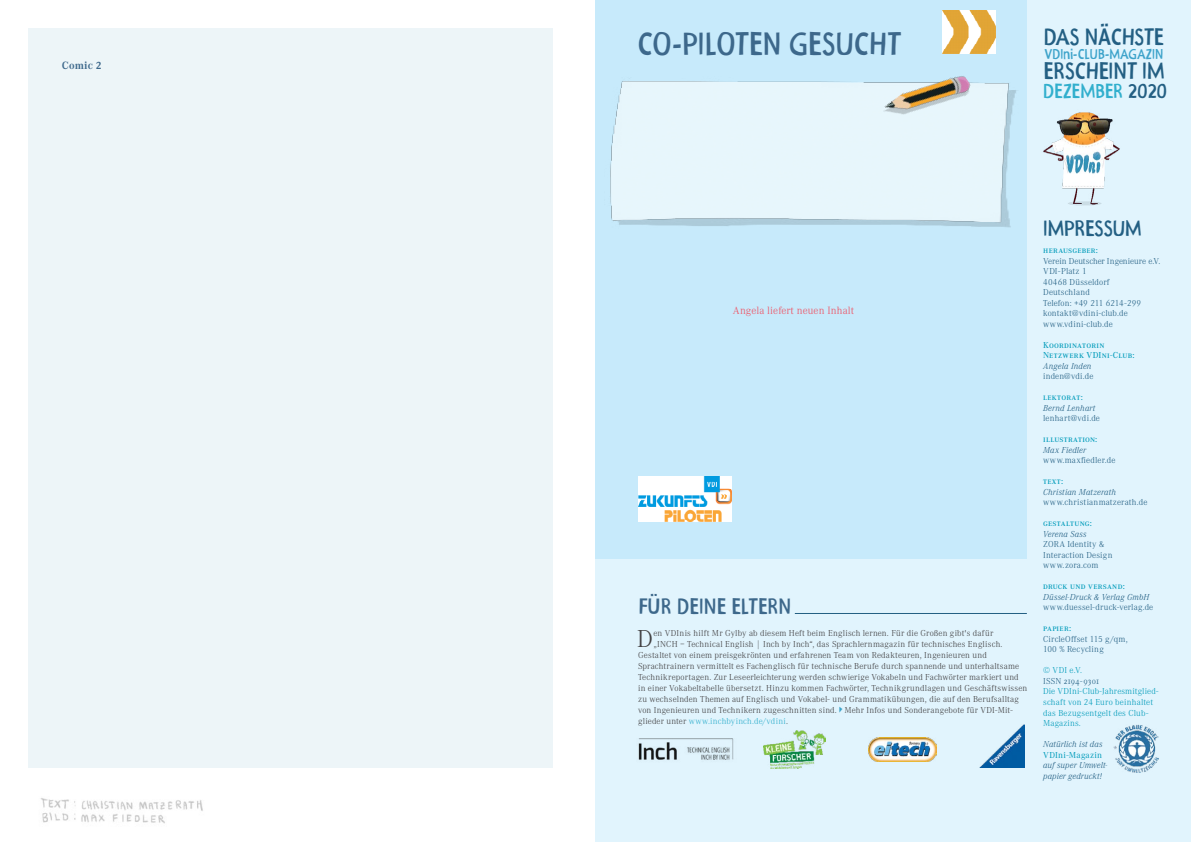
<style>
.page{position:relative;width:1191px;height:842px;background:#fff}
.page>*{position:absolute;margin:0;border:0;box-sizing:border-box;transform-origin:0 0}
.t1{font:32px "Frutimex Condensed";letter-spacing:.005em;color:#3d688b}
.t2{font:300 25.4px "Corporate A";color:#414042}
.t3{font:23.4px "Frutimex Condensed";letter-spacing:-.005em;color:#235f83}
.t4{font:23.3px "Frutimex Condensed";letter-spacing:-.01em;color:#235f83}
.t5{font:22px "Frutimex Condensed";letter-spacing:.01em;color:#3d688b}
.t6{font:22px "Frutimex Condensed";color:#235f83}
.t7{font:20px "Frutimex Condensed";color:#31afcd}
.t8{font:14.2px "Frutimex Condensed";letter-spacing:.01em;color:#3da3ca}
.t9{font:300 11px "Corporate A";letter-spacing:.01em;color:#f04f60}
.t10{font:700 11px "Corporate A";letter-spacing:.01em;color:#3d688b}
.t11{font:300 9px "Corporate A";letter-spacing:.015em;color:#414042}
.t12{font:300 9px/10.5px "Corporate A";letter-spacing:.015em;color:#235f83}
.t13{font:italic 300 9px/10.5px "Corporate A";letter-spacing:.02em;color:#235f83}
.t14{font:500 9px/10.5px "Corporate ASC";letter-spacing:.025em;color:#009bba}
.t15{font:300 9px/10.5px "Corporate A";letter-spacing:.015em;color:#009bba}
.t16{font:300 9px "Corporate A";letter-spacing:.015em;color:#31afcd}
.t17{font:300 9px "Corporate ASC";letter-spacing:.015em;color:#235f83}
.t18{font:9px "Corporate A";letter-spacing:.03em;color:#009bba}
.s1{color:#235f83}
.s2{font-family:"Frutimex Condensed";font-weight:400;font-size:11px;color:#3da3ca}
.s3{color:#414042}
</style>
<div class="page">
<div style="left:595px;top:0;width:596px;height:842px;background:#e1f4fd"></div>
<div style="left:595px;top:0;width:431px;height:558px;background:#c7eafb"></div>
<img style="left:610px;top:81px;width:407px;height:146px">
<img style="left:943px;top:10px;width:52px;height:44px">
<img style="left:881px;top:76px;width:93px;height:64px">
<img style="left:638px;top:476px;width:93px;height:46px">
<img style="left:1113px;top:725px;width:45px;height:48px">
<hr style="left:795px;top:613px;width:231px;height:1px;background:#235f83">
<img style="left:763px;top:731px;width:62px;height:37px">
<img style="left:979px;top:724px;width:45px;height:44px">
<img style="left:1043px;top:112px;width:77px;height:94px">
<img style="left:868px;top:738px;width:68px;height:23px">
<img style="left:40px;top:798px;width:163px;height:26px">
<img style="left:638px;top:738px;width:96px;height:22px">
<div style="left:28px;top:28px;width:525px;height:740px;background:#edf5f8"></div>
<p class="t10" style="left:62px;top:58px;width:41px">Comic 2</p>
<h1 class="t1" style="left:637px;top:23px;width:265px">CO-PILOTEN GESUCHT</h1>
<h3 class="t4" style="left:1043px;top:22px;width:122px">DAS NÄCHSTE</h3>
<h3 class="t7" style="left:1043px;top:78px;width:126px">DEZEMBER <span class="s1">2020</span></h3>
<h3 class="t8" style="left:1045px;top:45px;width:120px">VDIni-CLUB-MAGAZIN</h3>
<h3 class="t3" style="left:1044px;top:57px;width:122px">ERSCHEINT IM</h3>
<p class="t9" style="left:733px;top:304px;width:123px">Angela liefert neuen Inhalt</p>
<h3 class="t5" style="left:639px;top:593px;width:154px">FÜR DEINE ELTERN</h3>
<h2 class="t2" style="left:637px;top:625px;width:17px">D</h2>
<p class="t11" style="left:653px;top:628px;width:341px">en VDInis hilft Mr Gylby ab diesem Heft beim Englisch lernen. Für die Großen gibt's dafür</p>
<p class="t11" style="left:653px;top:639px;width:350px">„INCH – Technical English | Inch by Inch“, das Sprachlernmagazin für technisches Englisch.</p>
<p class="t11" style="left:638px;top:650px;width:350px">Gestaltet von einem preisgekrönten und erfahrenen Team von Redakteuren, Ingenieuren und</p>
<p class="t11" style="left:638px;top:661px;width:383px">Sprachtrainern vermittelt es Fachenglisch für technische Berufe durch spannende und unterhaltsame</p>
<p class="t11" style="left:638px;top:672px;width:382px">Technikreportagen. Zur Leseerleichterung werden schwierige Vokabeln und Fachwörter markiert und</p>
<p class="t11" style="left:638px;top:683px;width:391px">in einer Vokabeltabelle übersetzt. Hinzu kommen Fachwörter, Technikgrundlagen und Geschäftswissen</p>
<p class="t11" style="left:638px;top:694px;width:382px">zu wechselnden Themen auf Englisch und Vokabel- und Grammatikübungen, die auf den Berufsalltag</p>
<p class="t11" style="left:638px;top:705px;width:376px">von Ingenieuren und Technikern zugeschnitten sind. <span class="s2">{</span> Mehr Infos und Sonderangebote für VDI-Mit-</p>
<p class="t16" style="left:638px;top:716px;width:151px"><span class="s3">glieder unter</span> www.inchbyinch.de/vdini<span class="s3">.</span></p>
<h3 class="t6" style="left:1043px;top:214px;width:100px">IMPRESSUM</h3>
<p class="t14" style="left:1043px;top:245px;width:56px">herausgeber:</p>
<p class="t12" style="left:1043px;top:256px;width:119px">Verein Deutscher Ingenieure e.V.<br>VDI-Platz 1<br>40468 Düsseldorf<br>Deutschland<br>Telefon: +49 211 6214-299 kontakt@vdini-club.de www.vdini-club.de</p>
<p class="t14" style="left:1043px;top:340px;width:93px">Koordinatorin<br>Netzwerk VDIni-Club:</p>
<p class="t13" style="left:1043px;top:361px;width:50px">Angela Inden</p>
<p class="t12" style="left:1043px;top:371px;width:52px">inden@vdi.de</p>
<p class="t14" style="left:1043px;top:392px;width:41px">lektorat:</p>
<p class="t13" style="left:1043px;top:403px;width:54px">Bernd Lenhart</p>
<p class="t12" style="left:1043px;top:413px;width:58px">lenhart@vdi.de</p>
<p class="t14" style="left:1043px;top:434px;width:56px">illustration:</p>
<p class="t13" style="left:1043px;top:445px;width:44px">Max Fiedler</p>
<p class="t12" style="left:1043px;top:455px;width:74px">www.maxfiedler.de</p>
<p class="t14" style="left:1043px;top:476px;width:22px">text:</p>
<p class="t13" style="left:1043px;top:487px;width:74px">Christian Matzerath</p>
<p class="t12" style="left:1043px;top:497px;width:106px">www.christianmatzerath.de</p>
<p class="t14" style="left:1043px;top:518px;width:50px">gestaltung:</p>
<p class="t13" style="left:1043px;top:529px;width:45px">Verena Sass</p>
<p class="t12" style="left:1043px;top:539px;width:71px">ZORA Identity &amp;<br>Interaction Design www.zora.com</p>
<p class="t14" style="left:1043px;top:581px;width:83px">druck und versand:</p>
<p class="t13" style="left:1043px;top:592px;width:108px">Düssel-Druck &amp; Verlag GmbH</p>
<p class="t12" style="left:1043px;top:602px;width:112px">www.duessel-druck-verlag.de</p>
<p class="t14" style="left:1043px;top:623px;width:29px">papier:</p>
<p class="t12" style="left:1043px;top:634px;width:86px">CircleOffset 115 g/qm,<br>100 % Recycling</p>
<p class="t15" style="left:1043px;top:665px;width:40px">© VDI e.V.</p>
<p class="t17" style="left:1043px;top:676px;width:57px">ISSN 2194-9301</p>
<p class="t15" style="left:1043px;top:686px;width:117px">Die VDIni-Club-Jahresmitglied&shy;schaft von 24 Euro beinhaltet das Bezugsentgelt des Club-<br>Magazins.</p>
<p class="t13" style="left:1043px;top:739px;width:61px">Natürlich ist das</p>
<p class="t18" style="left:1043px;top:750px;width:60px">VDIni-Magazin</p>
<p class="t13" style="left:1043px;top:760px;width:66px">auf super Umwelt&shy;papier gedruckt!</p>
</div>
